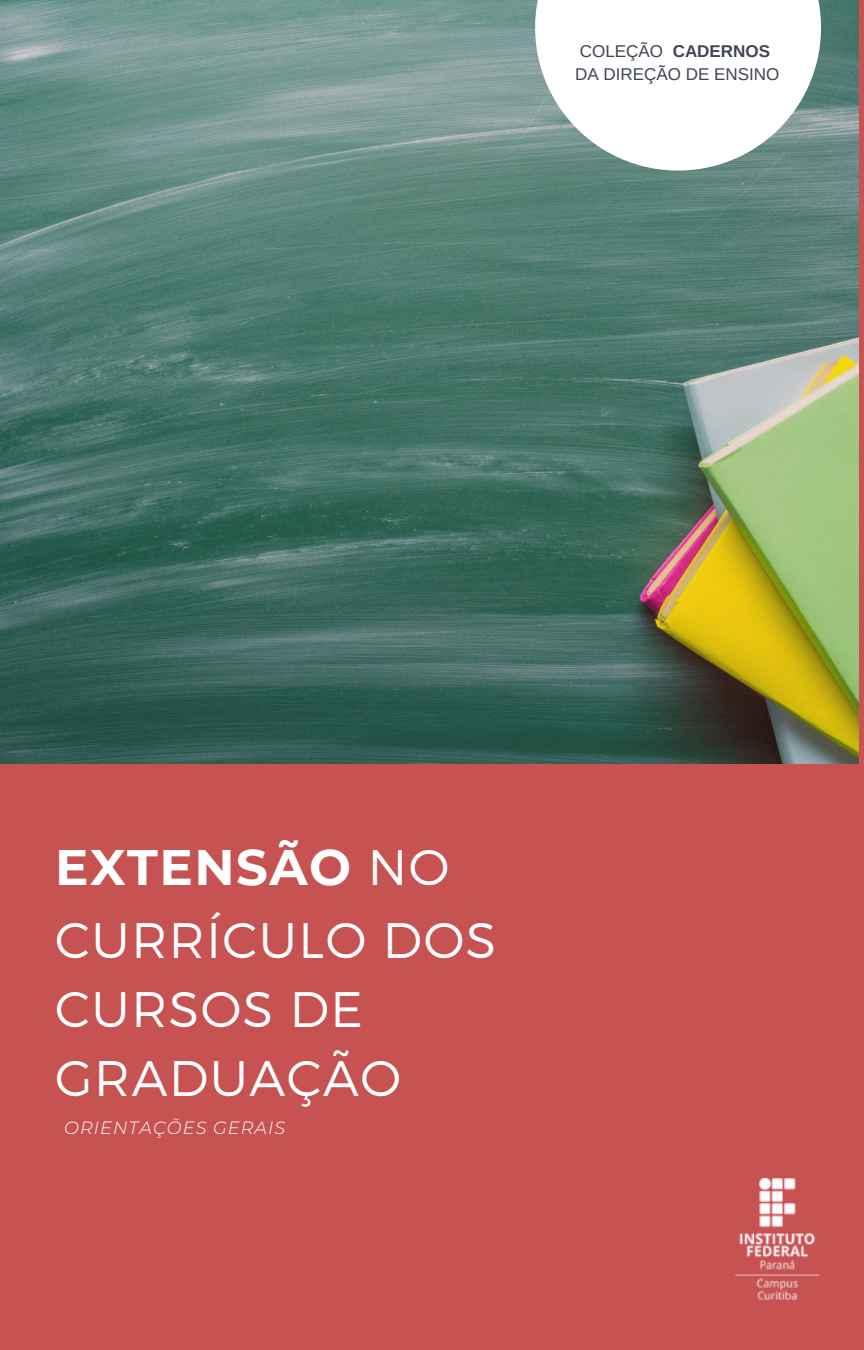
<style>
.page{position:relative;width:864px;height:1350px;background:#c65252}
.page>*{position:absolute;margin:0;border:0;box-sizing:border-box;transform-origin:0 0}
.t1{font:300 49.73px/70.2px "Montserrat";letter-spacing:.03em;color:#fff}
.t2{font:italic 300 17.78px "Montserrat";letter-spacing:.06em;color:#fff}
.t3{font:17.1px "Arimo";color:#3f4652}
.t4{font:700 17.1px "Arimo";color:#3f4652}
.s1{font-weight:400}
.s2{font-weight:700}
</style>
<div class="page">
<img style="left:0;top:0;width:859px;height:764px">
<svg style="left:535px;top:0;width:286px;height:171px;background:#e5eae9"></svg>
<img style="left:734px;top:1178px;width:86px;height:122px">
<p class="t4" style="left:580px;top:42px;width:192px"><span class="s1">COLEÇÃO</span> CADERNOS</p>
<p class="t3" style="left:575px;top:64px;width:206px">DA DIREÇÃO DE ENSINO</p>
<p class="t1" style="left:55px;top:830px;width:442px"><span class="s2">EXTENSÃO</span> NO<br>CURRÍCULO DOS<br>CURSOS DE<br>GRADUAÇÃO</p>
<h1 class="t2" style="left:64px;top:1117px;width:222px">ORIENTAÇÕES GERAIS</h1>
</div>
